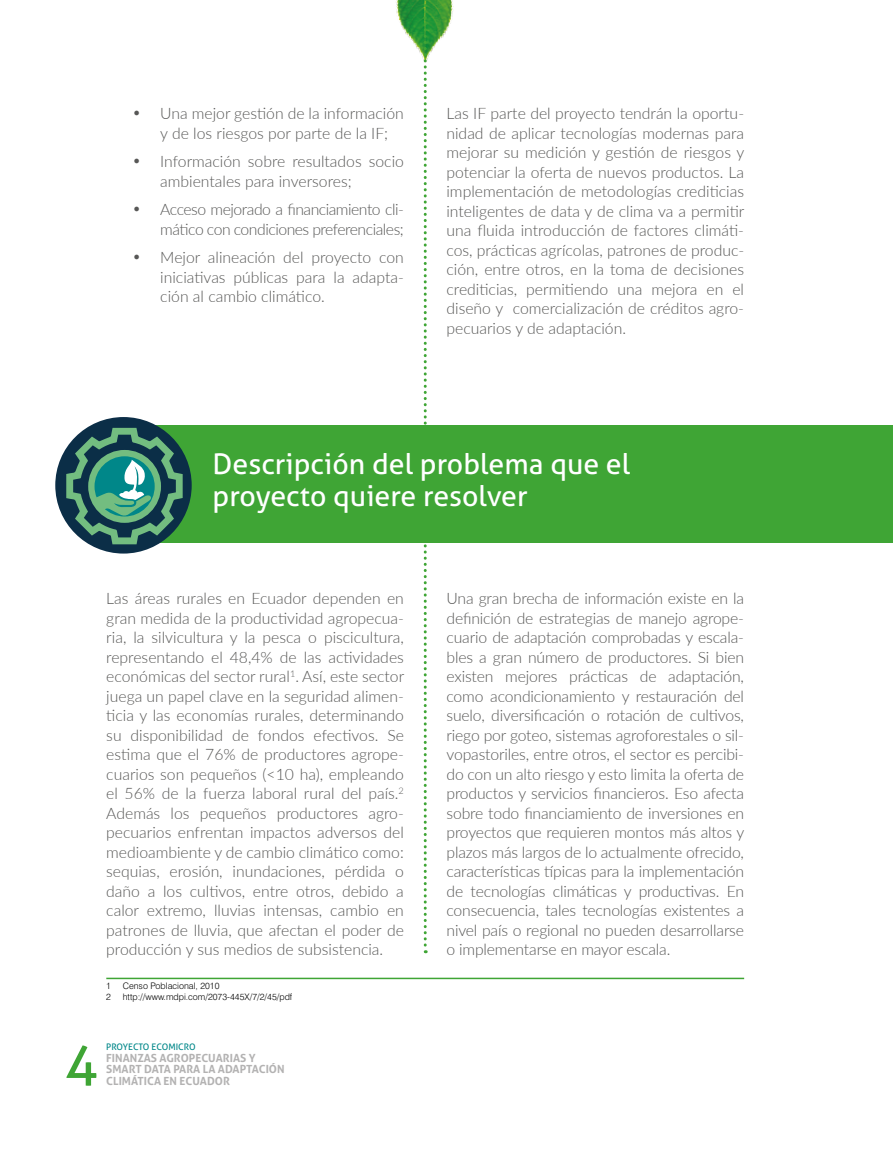
<style>
.page{position:relative;width:893px;height:1149px;background:#fff}
.page>*{position:absolute;margin:0;border:0;box-sizing:border-box;transform-origin:0 0}
.t1{font:55.5px "Aller";color:#3fa535}
.t2{font:28.5px/31.5px "Aller";color:#fff}
.t3{font:300 15.75px/19.5px "Lato";color:#575756;text-align:justify}
.t4{font:300 15.75px/19.5px "Lato";letter-spacing:-.03em;color:#575756;text-align:right}
.t5{font:700 11.25px/11.6px "Aller";color:#b3b2b2}
.t6{font:300 9px "Swiss 721 BT";color:#000}
.t7{font:9px "Aller";color:#008789}
</style>
<div class="page">
<img style="left:396px;top:0;width:57px;height:68px">
<hr style="left:106px;top:977px;width:638px;height:1px;background:#3fa535">
<svg style="left:424px;top:0;width:3px;height:952px"></svg>
<div style="left:130px;top:425px;width:763px;height:118px;background:#3fa535"></div>
<div style="left:55px;top:417px;width:137px;height:136px;background:#0b2e47;border-radius:50%"></div>
<svg style="left:66px;top:427px;width:117px;height:117px"></svg>
<p class="t3" style="left:160px;top:103px;width:245px;text-indent:-27px">• Una mejor gestión de la información y de los riesgos por parte de la IF;</p>
<p class="t3" style="left:160px;top:151px;width:245px;text-indent:-27px">• Información sobre resultados socio ambientales para inversores;</p>
<p class="t4" style="left:133px;top:199px;width:272px">• Acceso mejorado a financiamiento cli&shy;mático con condiciones preferenciales;</p>
<p class="t3" style="left:160px;top:247px;width:245px;text-indent:-27px">• Mejor alineación del proyecto con iniciativas públicas para la adapta&shy;ción al cambio climático.</p>
<p class="t3" style="left:446px;top:103px;width:299px">Las IF parte del proyecto tendrán la oportu&shy;nidad de aplicar tecnologías modernas para mejorar su medición y gestión de riesgos y potenciar la oferta de nuevos productos. La implementación de metodologías crediticias inteligentes de data y de clima va a permitir una fluida introducción de factores climáti&shy;cos, prácticas agrícolas, patrones de produc&shy;ción, entre otros, en la toma de decisiones crediticias, permitiendo una mejora en el diseño y comercialización de créditos agro&shy;pecuarios y de adaptación.</p>
<h2 class="t2" style="left:213px;top:448px;width:419px">Descripción del problema que el proyecto quiere resolver</h2>
<p class="t3" style="left:106px;top:588px;width:299px">Las áreas rurales en Ecuador dependen en gran medida de la productividad agropecua&shy;ria, la silvicultura y la pesca o piscicultura, representando el 48,4% de las actividades económicas del sector rural<sup>1</sup>. Así, este sector juega un papel clave en la seguridad alimen&shy;ticia y las economías rurales, determinando su disponibilidad de fondos efectivos. Se estima que el 76% de productores agrope&shy;cuarios son pequeños (&lt;10 ha), empleando el 56% de la fuerza laboral rural del país.<sup>2<br></sup>Además los pequeños productores agro&shy;pecuarios enfrentan impactos adversos del medioambiente y de cambio climático como: sequias, erosión, inundaciones, pérdida o daño a los cultivos, entre otros, debido a calor extremo, lluvias intensas, cambio en patrones de lluvia, que afectan el poder de producción y sus medios de subsistencia.</p>
<p class="t6" style="left:106px;top:980px;width:6px">1</p>
<p class="t6" style="left:123px;top:980px;width:98px">Censo Poblacional, 2010</p>
<p class="t6" style="left:106px;top:991px;width:6px">2</p>
<p class="t6" style="left:123px;top:991px;width:171px">http://www.mdpi.com/2073-445X/7/2/45/pdf</p>
<h1 class="t1" style="left:64px;top:1028px;width:35px">4</h1>
<p class="t7" style="left:106px;top:1041px;width:91px">PROYECTO ECOMICRO</p>
<p class="t5" style="left:106px;top:1051px;width:180px">FINANZAS AGROPECUARIAS Y<br>SMART DATA PARA LA ADAPTACIÓN</p>
<p class="t5" style="left:106px;top:1074px;width:125px">CLIMÁTICA EN ECUADOR</p>
<p class="t3" style="left:446px;top:588px;width:299px">Una gran brecha de información existe en la definición de estrategias de manejo agrope&shy;cuario de adaptación comprobadas y escala&shy;bles a gran número de productores. Si bien existen mejores prácticas de adaptación, como acondicionamiento y restauración del suelo, diversificación o rotación de cultivos, riego por goteo, sistemas agroforestales o sil&shy;vopastoriles, entre otros, el sector es percibi&shy;do con un alto riesgo y esto limita la oferta de productos y servicios financieros. Eso afecta sobre todo financiamiento de inversiones en proyectos que requieren montos más altos y plazos más largos de lo actualmente ofrecido, características típicas para la implementación de tecnologías climáticas y productivas. En consecuencia, tales tecnologías existentes a nivel país o regional no pueden desarrollarse o implementarse en mayor escala.</p>
</div>
